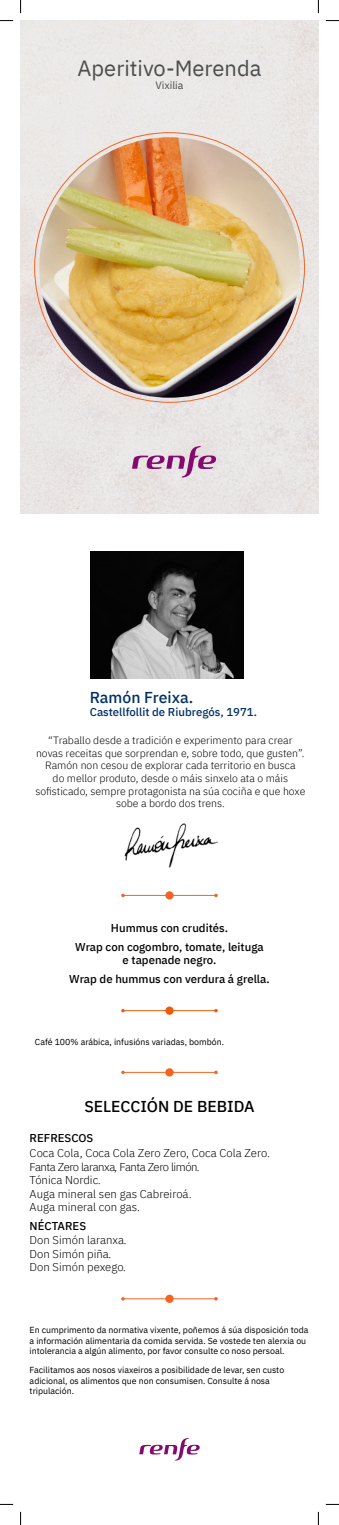
<style>
.page{position:relative;width:339px;height:1525px;background:#fff}
.page>*{position:absolute;margin:0;border:0;box-sizing:border-box;transform-origin:0 0}
.t1{font:21.88px "IBM Plex Sans";color:#4b4c4d}
.t2{font:500 15.75px "IBM Plex Sans";color:#000}
.t3{font:500 15.75px "IBM Plex Sans";color:#003066}
.t4{font:300 11.38px "IBM Plex Sans";color:#000}
.t5{font:500 11.38px "IBM Plex Sans";color:#000}
.t6{font:300 11.38px "IBM Plex Sans";letter-spacing:-.04em;color:#000}
.t7{font:500 11.38px "IBM Plex Sans";color:#003066}
.t8{font:300 10.5px/12.6px "IBM Plex Sans";color:#000;text-align:center}
.t9{font:10.5px "IBM Plex Sans";color:#4b4c4d}
.t10{font:8.75px/10.5px "IBM Plex Sans";color:#000}
.s1{font-style:italic}
</style>
<div class="page">
<div style="left:21px;top:21px;width:297px;height:492px;background:#eae6e5"></div>
<svg style="left:132px;top:446px;width:84px;height:31px;background:#cfafc6"></svg>
<img style="left:39px;top:137px;width:261px;height:261px;border-radius:130px">
<img style="left:124px;top:823px;width:93px;height:45px">
<hr style="left:123px;top:895px;width:93px;height:1px;background:#f36421">
<svg style="left:121px;top:893px;width:4px;height:4px"></svg>
<svg style="left:214px;top:893px;width:4px;height:4px"></svg>
<div style="left:165px;top:891px;width:8px;height:8px;background:#f36421;border-radius:50%"></div>
<img style="left:91px;top:551px;width:152px;height:127px">
<svg style="left:139px;top:1438px;width:61px;height:22px"></svg>
<hr style="left:123px;top:1298px;width:93px;height:1px;background:#f36421">
<div style="left:165px;top:1294px;width:8px;height:8px;background:#f36421;border-radius:50%"></div>
<hr style="left:123px;top:1010px;width:93px;height:1px;background:#ea5b0b">
<div style="left:165px;top:1006px;width:8px;height:8px;background:#ea5b0b;border-radius:50%"></div>
<hr style="left:123px;top:1071px;width:93px;height:1px;background:#f36421">
<svg style="left:121px;top:1070px;width:4px;height:4px"></svg>
<svg style="left:214px;top:1070px;width:4px;height:4px"></svg>
<div style="left:165px;top:1068px;width:8px;height:8px;background:#f36421;border-radius:50%"></div>
<svg style="left:0;top:20px;width:13px;height:1px"></svg>
<svg style="left:326px;top:20px;width:13px;height:1px"></svg>
<svg style="left:0;top:1503px;width:13px;height:2px"></svg>
<svg style="left:326px;top:1503px;width:13px;height:2px"></svg>
<svg style="left:20px;top:0;width:1px;height:13px"></svg>
<svg style="left:20px;top:1511px;width:1px;height:13px"></svg>
<svg style="left:318px;top:0;width:1px;height:13px"></svg>
<svg style="left:318px;top:1511px;width:1px;height:13px"></svg>
<p class="t1" style="left:77px;top:52px;width:185px">Aperitivo-Merenda</p>
<p class="t9" style="left:155px;top:77px;width:30px">Vixilia</p>
<p class="t3" style="left:90px;top:684px;width:105px">Ramón Freixa.</p>
<p class="t7" style="left:90px;top:703px;width:169px">Castellfollit de Riubregós, 1971.</p>
<p class="t8" style="left:35px;top:733px;width:271px">“Traballo desde a tradición e experimento para crear novas receitas que sorprendan e, sobre todo, que gusten”.<br>Ramón non cesou de explorar cada territorio en busca<br>do mellor produto, desde o máis sinxelo ata o máis sofisticado, sempre protagonista na súa cociña e que hoxe sobe a bordo dos trens.</p>
<p class="t5" style="left:111px;top:918px;width:118px">Hummus con crudités.</p>
<p class="t5" style="left:75px;top:937px;width:190px">Wrap con cogombro, tomate, leituga</p>
<p class="t5" style="left:122px;top:951px;width:95px">e tapenade negro.</p>
<p class="t5" style="left:69px;top:970px;width:202px">Wrap de hummus con verdura á grella.</p>
<p class="t10" style="left:35px;top:1035px;width:191px">Café 100% arábica, infusións variadas, bombón.</p>
<p class="t2" style="left:84px;top:1094px;width:171px">SELECCIÓN DE BEBIDA</p>
<p class="t5" style="left:30px;top:1129px;width:65px">REFRESCOS</p>
<p class="t4" style="left:30px;top:1144px;width:242px">Coca Cola, Coca Cola Zero Zero, Coca Cola Zero.</p>
<p class="t6" style="left:30px;top:1157px;width:172px">Fanta Zero laranxa<span class="s1">,</span> Fanta Zero limón<span class="s1">.</span></p>
<p class="t4" style="left:30px;top:1171px;width:73px">Tónica Nordic<span class="s1">.</span></p>
<p class="t4" style="left:30px;top:1185px;width:163px">Auga mineral sen gas Cabreiroá.</p>
<p class="t4" style="left:30px;top:1198px;width:112px">Auga mineral con gas.</p>
<p class="t5" style="left:30px;top:1217px;width:58px">NÉCTARES</p>
<p class="t4" style="left:30px;top:1231px;width:99px">Don Simón laranxa<span class="s1">.</span></p>
<p class="t4" style="left:30px;top:1245px;width:84px">Don Simón piña<span class="s1">.</span></p>
<p class="t4" style="left:30px;top:1258px;width:98px">Don Simón pexego<span class="s1">.</span></p>
<p class="t10" style="left:30px;top:1323px;width:280px">En cumprimento da normativa vixente, poñemos á súa disposición toda a información alimentaria da comida servida. Se vostede ten alerxia ou intolerancia a algún alimento, por favor consulte co noso persoal.</p>
<p class="t10" style="left:30px;top:1363px;width:256px">Facilitamos aos nosos viaxeiros a posibilidade de levar, sen custo adicional, os alimentos que non consumisen. Consulte á nosa tripulación.</p>
</div>
